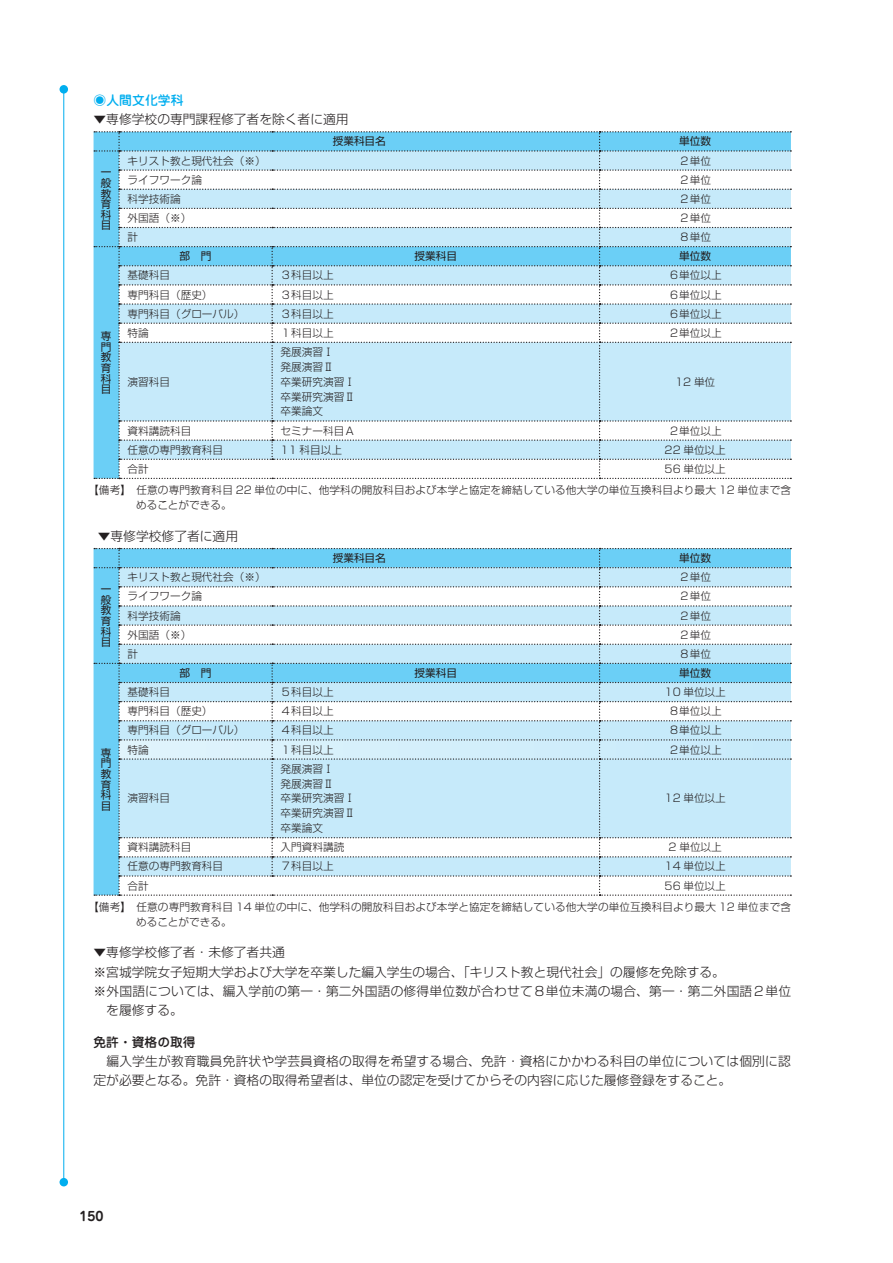
<style>
.page{position:relative;width:893px;height:1263px;background:#fff}
.page>*{position:absolute;margin:0;border:0;box-sizing:border-box;transform-origin:0 0}
.t1{font:300 12.75px/19.2px "Shin Go Pro";color:#231f20}
.t2{font:500 12.75px "Jun 34 Pro";color:#231f20}
.t3{font:500 12.75px "Jun 34 Pro";letter-spacing:.01em;color:#00aeef}
.t4{font:700 12.75px "Jun 501 Pro";color:#231f20}
.t5{font:300 10.65px/14.9px "Shin Go Pro";color:#231f20}
.t6{font:10.65px/10.6px "Shin Go Pro";color:#231f20;text-align:justify}
</style>
<div class="page">
<hr style="left:63px;top:89px;width:1px;height:1093px;background:#00aeef">
<div style="left:60px;top:1178px;width:8px;height:8px;background:#00aeef;border-radius:50%"></div>
<div style="left:60px;top:85px;width:8px;height:9px;background:#00aeef;border-radius:50%"></div>
<svg style="left:94px;top:548px;width:697px;height:348px"></svg>
<svg style="left:94px;top:131px;width:697px;height:348px"></svg>
<p class="t3" style="left:94px;top:90px;width:92px">◉人間文化学科</p>
<p class="t1" style="left:94px;top:108px;width:257px">▼専修学校の専門課程修了者を除く者に適用</p>
<p class="t6" style="left:333px;top:135px;width:55px">授業科目名</p>
<p class="t6" style="left:679px;top:135px;width:33px">単位数</p>
<p class="t6" style="left:101px;top:166px;width:12px">一般教育科目</p>
<p class="t5" style="left:128px;top:152px;width:140px">キリスト教と現代社会（※）</p>
<p class="t5" style="left:679px;top:152px;width:33px">２単位</p>
<p class="t5" style="left:128px;top:171px;width:76px">ライフワーク論</p>
<p class="t5" style="left:679px;top:171px;width:33px">２単位</p>
<p class="t5" style="left:128px;top:190px;width:55px">科学技術論</p>
<p class="t5" style="left:679px;top:190px;width:33px">２単位</p>
<p class="t5" style="left:128px;top:209px;width:65px">外国語（※）</p>
<p class="t5" style="left:679px;top:209px;width:33px">２単位</p>
<p class="t5" style="left:128px;top:228px;width:12px">計</p>
<p class="t5" style="left:679px;top:228px;width:33px">８単位</p>
<p class="t6" style="left:101px;top:329px;width:12px">専門教育科目</p>
<p class="t6" style="left:180px;top:250px;width:33px">部　門</p>
<p class="t6" style="left:415px;top:250px;width:44px">授業科目</p>
<p class="t6" style="left:679px;top:250px;width:33px">単位数</p>
<p class="t5" style="left:128px;top:267px;width:44px">基礎科目</p>
<p class="t5" style="left:281px;top:267px;width:55px">３科目以上</p>
<p class="t5" style="left:669px;top:267px;width:55px">６単位以上</p>
<p class="t5" style="left:128px;top:286px;width:87px">専門科目（歴史）</p>
<p class="t5" style="left:281px;top:286px;width:55px">３科目以上</p>
<p class="t5" style="left:669px;top:286px;width:55px">６単位以上</p>
<p class="t5" style="left:128px;top:305px;width:118px">専門科目（グローバル）</p>
<p class="t5" style="left:281px;top:305px;width:55px">３科目以上</p>
<p class="t5" style="left:669px;top:305px;width:55px">６単位以上</p>
<p class="t5" style="left:128px;top:324px;width:23px">特論</p>
<p class="t5" style="left:281px;top:324px;width:55px">１科目以上</p>
<p class="t5" style="left:669px;top:324px;width:55px">２単位以上</p>
<p class="t5" style="left:128px;top:373px;width:44px">演習科目</p>
<p class="t5" style="left:281px;top:343px;width:76px">発展演習Ⅰ<br>発展演習Ⅱ<br>卒業研究演習Ⅰ卒業研究演習Ⅱ卒業論文</p>
<p class="t5" style="left:675px;top:373px;width:42px">12 単位</p>
<p class="t5" style="left:128px;top:422px;width:65px">資料講読科目</p>
<p class="t5" style="left:281px;top:422px;width:76px">セミナー科目Ａ</p>
<p class="t5" style="left:669px;top:422px;width:55px">２単位以上</p>
<p class="t5" style="left:128px;top:441px;width:97px">任意の専門教育科目</p>
<p class="t5" style="left:281px;top:441px;width:63px">11 科目以上</p>
<p class="t5" style="left:665px;top:441px;width:63px">22 単位以上</p>
<p class="t5" style="left:128px;top:460px;width:23px">合計</p>
<p class="t5" style="left:88px;top:457px;width:704px;line-height:21.3px;text-indent:576px">56 単位以上<br>【備考】　任意の専門教育科目 22 単位の中に、他学科の開放科目および本学と協定を締結している他大学の単位互換科目より最大 12 単位まで含</p>
<p class="t5" style="left:136px;top:496px;width:97px">めることができる。</p>
<p class="t1" style="left:98px;top:525px;width:142px">▼専修学校修了者に適用</p>
<p class="t6" style="left:333px;top:551px;width:55px">授業科目名</p>
<p class="t6" style="left:679px;top:551px;width:33px">単位数</p>
<p class="t6" style="left:101px;top:582px;width:12px">一般教育科目</p>
<p class="t5" style="left:128px;top:568px;width:140px">キリスト教と現代社会（※）</p>
<p class="t5" style="left:679px;top:568px;width:33px">２単位</p>
<p class="t5" style="left:128px;top:588px;width:76px">ライフワーク論</p>
<p class="t5" style="left:679px;top:588px;width:33px">２単位</p>
<p class="t5" style="left:128px;top:607px;width:55px">科学技術論</p>
<p class="t5" style="left:679px;top:607px;width:33px">２単位</p>
<p class="t5" style="left:128px;top:626px;width:65px">外国語（※）</p>
<p class="t5" style="left:679px;top:626px;width:33px">２単位</p>
<p class="t5" style="left:128px;top:645px;width:12px">計</p>
<p class="t5" style="left:679px;top:645px;width:33px">８単位</p>
<p class="t6" style="left:101px;top:746px;width:12px">専門教育科目</p>
<p class="t6" style="left:180px;top:666px;width:33px">部　門</p>
<p class="t6" style="left:415px;top:666px;width:44px">授業科目</p>
<p class="t6" style="left:679px;top:666px;width:33px">単位数</p>
<p class="t5" style="left:128px;top:683px;width:44px">基礎科目</p>
<p class="t5" style="left:281px;top:683px;width:55px">５科目以上</p>
<p class="t5" style="left:665px;top:683px;width:63px">10 単位以上</p>
<p class="t5" style="left:128px;top:702px;width:87px">専門科目（歴史）</p>
<p class="t5" style="left:281px;top:702px;width:55px">４科目以上</p>
<p class="t5" style="left:669px;top:702px;width:55px">８単位以上</p>
<p class="t5" style="left:128px;top:722px;width:118px">専門科目（グローバル）</p>
<p class="t5" style="left:281px;top:722px;width:55px">４科目以上</p>
<p class="t5" style="left:669px;top:722px;width:55px">８単位以上</p>
<p class="t5" style="left:128px;top:741px;width:23px">特論</p>
<p class="t5" style="left:281px;top:741px;width:55px">１科目以上</p>
<p class="t5" style="left:669px;top:741px;width:55px">２単位以上</p>
<p class="t5" style="left:128px;top:790px;width:44px">演習科目</p>
<p class="t5" style="left:281px;top:760px;width:76px">発展演習Ⅰ<br>発展演習Ⅱ<br>卒業研究演習Ⅰ卒業研究演習Ⅱ卒業論文</p>
<p class="t5" style="left:665px;top:790px;width:63px">12 単位以上</p>
<p class="t5" style="left:128px;top:838px;width:65px">資料講読科目</p>
<p class="t5" style="left:281px;top:838px;width:65px">入門資料講読</p>
<p class="t5" style="left:669px;top:838px;width:55px">2 単位以上</p>
<p class="t5" style="left:128px;top:858px;width:97px">任意の専門教育科目</p>
<p class="t5" style="left:281px;top:858px;width:55px">７科目以上</p>
<p class="t5" style="left:665px;top:858px;width:63px">14 単位以上</p>
<p class="t5" style="left:128px;top:877px;width:23px">合計</p>
<p class="t5" style="left:88px;top:874px;width:704px;line-height:21.3px;text-indent:576px">56 単位以上<br>【備考】　任意の専門教育科目 14 単位の中に、他学科の開放科目および本学と協定を締結している他大学の単位互換科目より最大 12 単位まで含</p>
<p class="t5" style="left:136px;top:913px;width:97px">めることができる。</p>
<p class="t1" style="left:94px;top:941px;width:193px">▼専修学校修了者・未修了者共通</p>
<p class="t1" style="left:94px;top:960px;width:633px">※宮城学院女子短期大学および大学を卒業した編入学生の場合、「キリスト教と現代社会」の履修を免除する。</p>
<p class="t1" style="left:94px;top:980px;width:699px">※外国語については、編入学前の第一・第二外国語の修得単位数が合わせて８単位未満の場合、第一・第二外国語２単位</p>
<p class="t1" style="left:106px;top:999px;width:78px">を履修する。</p>
<p class="t2" style="left:94px;top:1032px;width:104px">免許・資格の取得</p>
<p class="t1" style="left:94px;top:1050px;width:699px">　編入学生が教育職員免許状や学芸員資格の取得を希望する場合、免許・資格にかかわる科目の単位については個別に認定が必要となる。免許・資格の取得希望者は、単位の認定を受けてからその内容に応じた履修登録をすること。</p>
<p class="t4" style="left:79px;top:1206px;width:26px">150</p>
</div>
